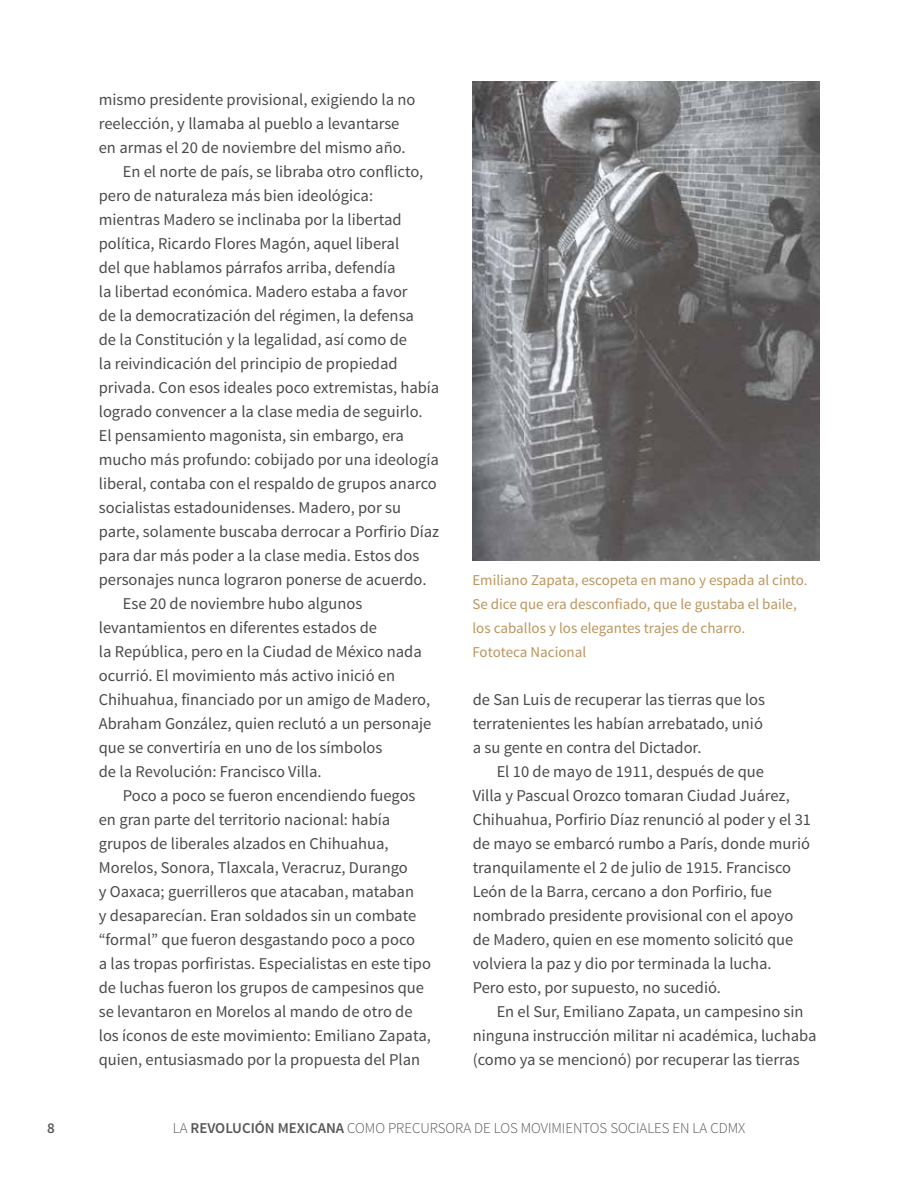
<style>
.page{position:relative;width:918px;height:1188px;background:#fff}
.page>*{position:absolute;margin:0;border:0;box-sizing:border-box;transform-origin:0 0}
.t1{font:16.5px/24px "Source Sans Pro";color:#4a4a49}
.t2{font:15px/24px "Source Sans Pro";color:#bc955c}
.t3{font:300 15px "Source Sans Pro";color:#575756}
.t4{font:600 15px "Source Sans Pro";color:#575756}
.s1{font-weight:600}
</style>
<div class="page">
<img style="left:473px;top:81px;width:346px;height:480px">
<p class="t1" style="left:99px;top:88px;width:318px">mismo presidente provisional, exigiendo la no</p>
<p class="t1" style="left:99px;top:112px;width:302px">reelección, y llamaba al pueblo a levantarse</p>
<p class="t1" style="left:99px;top:136px;width:308px">en armas el 20 de noviembre del mismo año.</p>
<p class="t1" style="left:123px;top:160px;width:302px">En el norte de país, se libraba otro conflicto,</p>
<p class="t1" style="left:99px;top:184px;width:276px">pero de naturaleza más bien ideológica:</p>
<p class="t1" style="left:99px;top:208px;width:304px">mientras Madero se inclinaba por la libertad</p>
<p class="t1" style="left:99px;top:232px;width:302px">política, Ricardo Flores Magón, aquel liberal</p>
<p class="t1" style="left:99px;top:256px;width:298px">del que hablamos párrafos arriba, defendía</p>
<p class="t1" style="left:99px;top:280px;width:310px">la libertad económica. Madero estaba a favor</p>
<p class="t1" style="left:99px;top:304px;width:317px">de la democratización del régimen, la defensa</p>
<p class="t1" style="left:99px;top:328px;width:310px">de la Constitución y la legalidad, así como de</p>
<p class="t1" style="left:99px;top:352px;width:300px">la reivindicación del principio de propiedad</p>
<p class="t1" style="left:99px;top:376px;width:342px">privada. Con esos ideales poco extremistas, había</p>
<p class="t1" style="left:99px;top:400px;width:325px">logrado convencer a la clase media de seguirlo.</p>
<p class="t1" style="left:99px;top:424px;width:307px">El pensamiento magonista, sin embargo, era</p>
<p class="t1" style="left:99px;top:448px;width:342px">mucho más profundo: cobijado por una ideología</p>
<p class="t1" style="left:99px;top:472px;width:340px">liberal, contaba con el respaldo de grupos anarco</p>
<p class="t1" style="left:99px;top:496px;width:304px">socialistas estadounidenses. Madero, por su</p>
<p class="t1" style="left:99px;top:520px;width:342px">parte, solamente buscaba derrocar a Porfirio Díaz</p>
<p class="t1" style="left:99px;top:544px;width:322px">para dar más poder a la clase media. Estos dos</p>
<p class="t1" style="left:99px;top:568px;width:329px">personajes nunca lograron ponerse de acuerdo.</p>
<p class="t1" style="left:123px;top:592px;width:241px">Ese 20 de noviembre hubo algunos</p>
<p class="t1" style="left:99px;top:616px;width:280px">levantamientos en diferentes estados de</p>
<p class="t1" style="left:99px;top:640px;width:325px">la República, pero en la Ciudad de México nada</p>
<p class="t1" style="left:99px;top:664px;width:298px">ocurrió. El movimiento más activo inició en</p>
<p class="t1" style="left:99px;top:688px;width:333px">Chihuahua, financiado por un amigo de Madero,</p>
<p class="t1" style="left:99px;top:712px;width:334px">Abraham González, quien reclutó a un personaje</p>
<p class="t1" style="left:99px;top:736px;width:285px">que se convertiría en uno de los símbolos</p>
<p class="t1" style="left:99px;top:760px;width:224px">de la Revolución: Francisco Villa.</p>
<p class="t1" style="left:123px;top:784px;width:294px">Poco a poco se fueron encendiendo fuegos</p>
<p class="t1" style="left:99px;top:808px;width:293px">en gran parte del territorio nacional: había</p>
<p class="t1" style="left:99px;top:832px;width:291px">grupos de liberales alzados en Chihuahua,</p>
<p class="t1" style="left:99px;top:856px;width:311px">Morelos, Sonora, Tlaxcala, Veracruz, Durango</p>
<p class="t1" style="left:99px;top:880px;width:317px">y Oaxaca; guerrilleros que atacaban, mataban</p>
<p class="t1" style="left:99px;top:904px;width:319px">y desaparecían. Eran soldados sin un combate</p>
<p class="t1" style="left:99px;top:928px;width:318px">“formal” que fueron desgastando poco a poco</p>
<p class="t1" style="left:99px;top:952px;width:334px">a las tropas porfiristas. Especialistas en este tipo</p>
<p class="t1" style="left:99px;top:976px;width:327px">de luchas fueron los grupos de campesinos que</p>
<p class="t1" style="left:99px;top:1000px;width:315px">se levantaron en Morelos al mando de otro de</p>
<p class="t1" style="left:99px;top:1024px;width:334px">los íconos de este movimiento: Emiliano Zapata,</p>
<p class="t1" style="left:99px;top:1048px;width:323px">quien, entusiasmado por la propuesta del Plan</p>
<p class="t2" style="left:472px;top:568px;width:337px">Emiliano Zapata, escopeta en mano y espada al cinto.<br>Se dice que era desconfiado, que le gustaba el baile, los caballos y los elegantes trajes de charro.<br>Fototeca Nacional</p>
<p class="t1" style="left:473px;top:688px;width:294px">de San Luis de recuperar las tierras que los terratenientes les habían arrebatado, unió a su gente en contra del Dictador.</p>
<p class="t1" style="left:473px;top:760px;width:340px;text-indent:24px">El 10 de mayo de 1911, después de que<br>Villa y Pascual Orozco tomaran Ciudad Juárez, Chihuahua, Porfirio Díaz renunció al poder y el 31 de mayo se embarcó rumbo a París, donde murió tranquilamente el 2 de julio de 1915. Francisco León de la Barra, cercano a don Porfirio, fue nombrado presidente provisional con el apoyo de Madero, quien en ese momento solicitó que volviera la paz y dio por terminada la lucha.<br>Pero esto, por supuesto, no sucedió.</p>
<p class="t1" style="left:473px;top:1000px;width:345px;text-indent:24px">En el Sur, Emiliano Zapata, un campesino sin ninguna instrucción militar ni académica, luchaba (como ya se mencionó) por recuperar las tierras</p>
<p class="t4" style="left:47px;top:1118px;width:9px">8</p>
<p class="t3" style="left:173px;top:1119px;width:574px">LA <span class="s1">REVOLUCIÓN MEXICANA</span> COMO PRECURSORA DE LOS MOVIMIENTOS SOCIALES EN LA CDMX</p>
</div>
